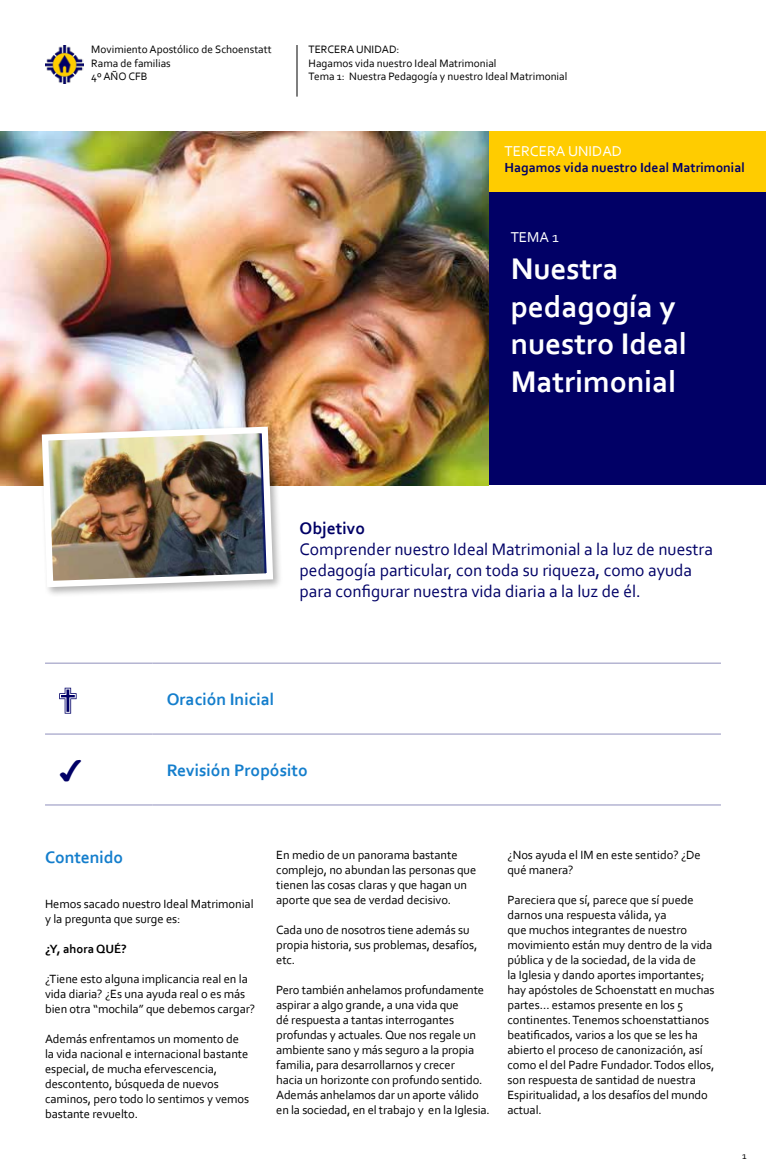
<style>
.page{position:relative;width:766px;height:1170px;background:#fff}
.page>*{position:absolute;margin:0;border:0;box-sizing:border-box;transform-origin:0 0}
.t1{font:700 31.25px/37.5px "Corbel";color:#fff}
.t2{font:27.5px "Monotype Sorts";color:#010066}
.t3{font:17.5px/21px "Corbel";color:#010066}
.t4{font:700 17.5px "Corbel";color:#147ecc}
.t5{font:700 17.5px "Corbel";color:#010066}
.t6{font:15px "Corbel";color:#fff}
.t7{font:700 13.75px "Corbel";color:#010066}
.t8{font:12.5px/15px "Corbel";letter-spacing:-.005em;color:#000}
.t9{font:700 12.5px "Corbel";letter-spacing:-.005em;color:#000}
.t10{font:11.25px/13.5px "Corbel";color:#000}
.t11{font:10px "Corbel";color:#000}
</style>
<div class="page">
<div style="left:465px;top:134px;width:300px;height:351px;background:#010066"></div>
<div style="left:465px;top:131px;width:300px;height:60px;background:#fc0"></div>
<img style="left:0;top:131px;width:488px;height:354px">
<div style="left:39px;top:424px;width:244px;height:173px;background:#000;opacity:.3"></div>
<img style="left:39px;top:423px;width:237px;height:167px">
<hr style="left:45px;top:663px;width:107px;height:1px;background:#8f8fbc">
<hr style="left:152px;top:663px;width:568px;height:1px;background:#8f8fbc">
<hr style="left:45px;top:733px;width:107px;height:1px;background:#8f8fbc">
<hr style="left:152px;top:733px;width:568px;height:1px;background:#8f8fbc">
<hr style="left:45px;top:804px;width:107px;height:1px;background:#8f8fbc">
<hr style="left:152px;top:804px;width:568px;height:1px;background:#8f8fbc">
<svg style="left:59px;top:687px;width:18px;height:26px"></svg>
<img style="left:45px;top:45px;width:38px;height:38px">
<hr style="left:297px;top:45px;width:1px;height:52px;background:#000">
<p class="t10" style="left:91px;top:43px;width:182px">Movimiento Apostólico de Schoenstatt<br>Rama de familias<br>4º AÑO CFB</p>
<p class="t10" style="left:308px;top:43px;width:260px">TERCERA UNIDAD:<br>Hagamos vida nuestro Ideal Matrimonial<br>Tema 1: Nuestra Pedagogía y nuestro Ideal Matrimonial</p>
<p class="t6" style="left:504px;top:141px;width:119px">TERCERA UNIDAD</p>
<p class="t7" style="left:504px;top:159px;width:242px">Hagamos vida nuestro Ideal Matrimonial</p>
<p class="t6" style="left:510px;top:227px;width:50px">TEMA 1</p>
<h1 class="t1" style="left:510px;top:249px;width:178px">Nuestra pedagogía y nuestro Ideal<br>Matrimonial</h1>
<h3 class="t5" style="left:299px;top:517px;width:67px">Objetivo</h3>
<h3 class="t3" style="left:299px;top:538px;width:415px">Comprender nuestro Ideal Matrimonial a la luz de nuestra pedagogía particular, con toda su riqueza, como ayuda para configurar nuestra vida diaria a la luz de él.</h3>
<h3 class="t4" style="left:167px;top:688px;width:109px">Oración Inicial</h3>
<h2 class="t2" style="left:59px;top:758px;width:27px">4</h2>
<h3 class="t4" style="left:167px;top:759px;width:143px">Revisión Propósito</h3>
<h3 class="t4" style="left:45px;top:846px;width:80px">Contenido</h3>
<p class="t8" style="left:45px;top:895px;width:210px">Hemos sacado nuestro Ideal Matrimonial y la pregunta que surge es:</p>
<p class="t9" style="left:45px;top:940px;width:83px">¿Y, ahora QUÉ?</p>
<p class="t8" style="left:45px;top:970px;width:212px">¿Tiene esto alguna implicancia real en la vida diaria? ¿Es una ayuda real o es más bien otra “mochila” que debemos cargar?</p>
<p class="t8" style="left:45px;top:1030px;width:206px">Además enfrentamos un momento de la vida nacional e internacional bastante especial, de mucha efervescencia, descontento, búsqueda de nuevos caminos, pero todo lo sentimos y vemos bastante revuelto.</p>
<p class="t8" style="left:276px;top:847px;width:201px">En medio de un panorama bastante complejo, no abundan las personas que tienen las cosas claras y que hagan un aporte que sea de verdad decisivo.</p>
<p class="t8" style="left:276px;top:922px;width:202px">Cada uno de nosotros tiene además su propia historia, sus problemas, desafíos, etc.</p>
<p class="t8" style="left:276px;top:982px;width:215px">Pero también anhelamos profundamente aspirar a algo grande, a una vida que<br>dé respuesta a tantas interrogantes profundas y actuales. Que nos regale un ambiente sano y más seguro a la propia familia, para desarrollarnos y crecer<br>hacia un horizonte con profundo sentido.<br>Además anhelamos dar un aporte válido en la sociedad, en el trabajo y en la Iglesia.</p>
<p class="t8" style="left:507px;top:847px;width:195px">¿Nos ayuda el IM en este sentido? ¿De qué manera?</p>
<p class="t8" style="left:507px;top:892px;width:208px">Pareciera que sí, parece que sí puede darnos una respuesta válida, ya<br>que muchos integrantes de nuestro movimiento están muy dentro de la vida pública y de la sociedad, de la vida de<br>la Iglesia y dando aportes importantes; hay apóstoles de Schoenstatt en muchas partes… estamos presente en los 5 continentes. Tenemos schoenstattianos beatificados, varios a los que se les ha abierto el proceso de canonización, así como el del Padre Fundador. Todos ellos, son respuesta de santidad de nuestra Espiritualidad, a los desafíos del mundo actual.</p>
<p class="t11" style="left:741px;top:1149px;width:6px">1</p>
</div>
